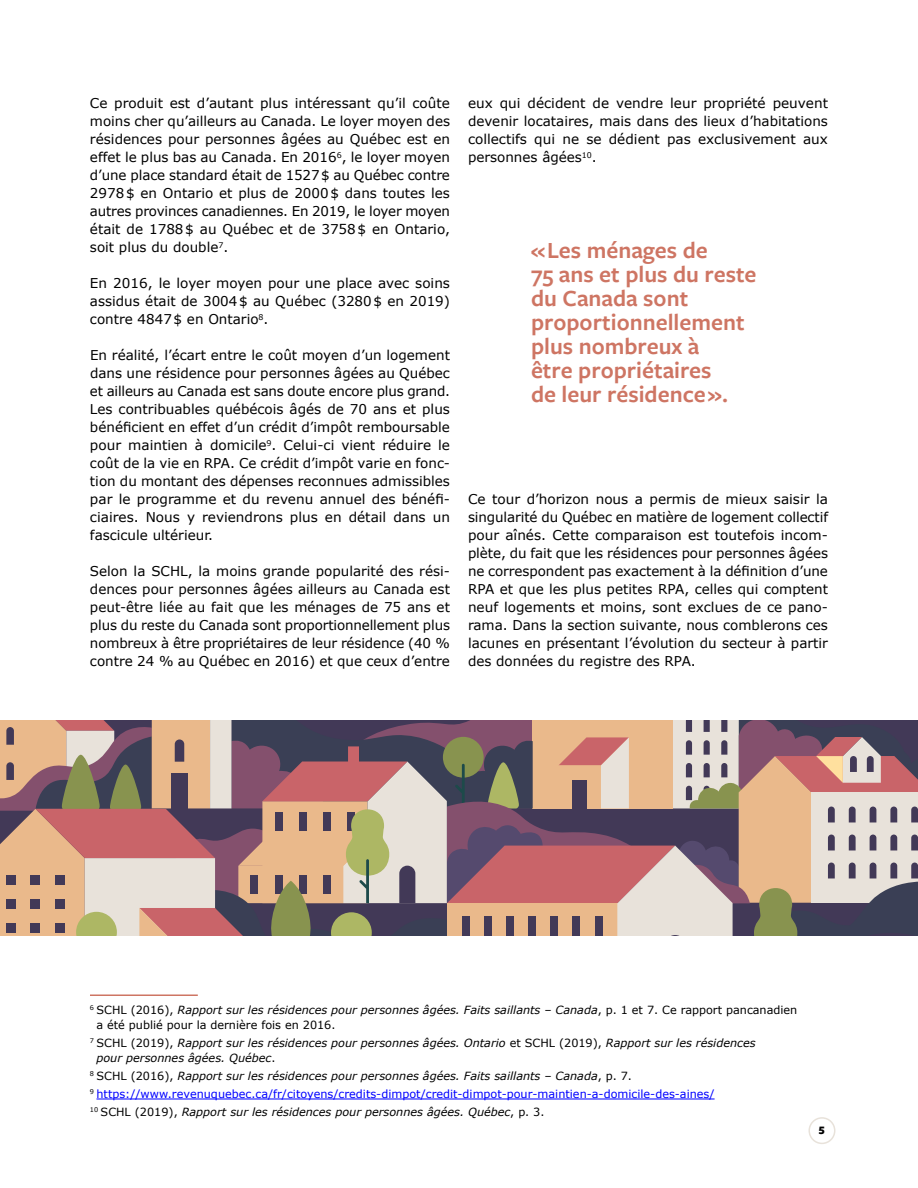
<style>
.page{position:relative;width:918px;height:1188px;background:#fff}
.page>*{position:absolute;margin:0;border:0;box-sizing:border-box;transform-origin:0 0}
.t1{font:600 24px/24px "Freight Sans Pro";color:#ce7563}
.t2{font:13.5px/18px "Verdana";color:#000;text-align:justify}
.t3{font:900 12px "Freight Sans Pro";color:#000}
.t4{font:italic 11.25px/18px "Verdana";color:#000}
.t5{font:11.25px/15px "Verdana";color:#000}
.s1{font-style:italic}
.s2{font-style:normal}
.s3{font-style:normal;color:#00f}
</style>
<div class="page">
<hr style="left:90px;top:994px;width:108px;height:2px;background:#ce7563">
<hr style="left:96px;top:1099px;width:619px;height:1px;background:#00f">
<svg style="left:0;top:720px;width:918px;height:216px"></svg>
<div style="left:808px;top:1117px;width:27px;height:27px;border:2px solid #e8e2da;border-radius:50%"></div>
<p class="t2" style="left:90px;top:94px;width:362px">Ce produit est d’autant plus intéressant qu’il coûte moins cher qu’ailleurs au Canada. Le loyer moyen des résidences pour personnes âgées au Québec est en effet le plus bas au Canada. En 2016<sup>6</sup>, le loyer moyen d’une place standard était de 1527$ au Québec contre 2978$ en Ontario et plus de 2000$ dans toutes les autres provinces canadiennes. En 2019, le loyer moyen était de 1788$ au Québec et de 3758$ en Ontario, soit plus du double<sup>7</sup>.</p>
<p class="t2" style="left:90px;top:274px;width:362px">En 2016, le loyer moyen pour une place avec soins assidus était de 3004$ au Québec (3280$ en 2019) contre 4847$ en Ontario<sup>8</sup>.</p>
<p class="t2" style="left:90px;top:346px;width:362px">En réalité, l’écart entre le coût moyen d’un logement dans une résidence pour personnes âgées au Québec et ailleurs au Canada est sans doute encore plus grand.<br>Les contribuables québécois âgés de 70 ans et plus bénéficient en effet d’un crédit d’impôt remboursable pour maintien à domicile<sup>9</sup>. Celui-ci vient réduire le coût de la vie en RPA. Ce crédit d’impôt varie en fonc&shy;tion du montant des dépenses reconnues admissibles par le programme et du revenu annuel des bénéfi&shy;ciaires. Nous y reviendrons plus en détail dans un fascicule ultérieur.</p>
<p class="t2" style="left:90px;top:562px;width:362px">Selon la SCHL, la moins grande popularité des rési&shy;dences pour personnes âgées ailleurs au Canada est peut-être liée au fait que les ménages de 75 ans et plus du reste du Canada sont proportionnellement plus nombreux à être propriétaires de leur résidence (40 % contre 24 % au Québec en 2016) et que ceux d’entre</p>
<p class="t2" style="left:468px;top:94px;width:362px">eux qui décident de vendre leur propriété peuvent devenir locataires, mais dans des lieux d’habitations collectifs qui ne se dédient pas exclusivement aux personnes âgées<sup>10</sup>.</p>
<h1 class="t1" style="left:531px;top:237px;width:227px">« Les ménages de<br>75 ans et plus du reste du Canada sont proportionnellement plus nombreux à<br>être propriétaires<br>de leur résidence ».</h1>
<p class="t2" style="left:468px;top:490px;width:362px">Ce tour d’horizon nous a permis de mieux saisir la singularité du Québec en matière de logement collectif pour aînés. Cette comparaison est toutefois incom&shy;plète, du fait que les résidences pour personnes âgées ne correspondent pas exactement à la définition d’une RPA et que les plus petites RPA, celles qui comptent neuf logements et moins, sont exclues de ce pano&shy;rama. Dans la section suivante, nous comblerons ces lacunes en présentant l’évolution du secteur à partir des données du registre des RPA.</p>
<p class="t5" style="left:96px;top:1003px;width:702px;text-indent:-6px"><sup>6</sup> SCHL (2016), <span class="s1">Rapport sur les résidences pour personnes âgées. Faits saillants – Canada</span>, p. 1 et 7. Ce rapport pancanadien a été publié pour la dernière fois en 2016.</p>
<p class="t4" style="left:96px;top:1036px;width:661px;line-height:15px;text-indent:-6px"><sup>7</sup> <span class="s2">SCHL (2019),</span> Rapport sur les résidences pour personnes âgées. Ontario <span class="s2">et SCHL (2019),</span> Rapport sur les résidences pour personnes âgées. Québec<span class="s2">.</span></p>
<p class="t4" style="left:90px;top:1067px;width:626px"><sup>8</sup> <span class="s2">SCHL (2016),</span> Rapport sur les résidences pour personnes âgées. Faits saillants – Canada<span class="s2">, p. 7.<br></span><sup>9</sup> <span class="s3">https://www.revenuquebec.ca/fr/citoyens/credits-dimpot/credit-dimpot-pour-maintien-a-domicile-des-aines/<br></span><sup>10</sup> <span class="s2">SCHL (2019),</span> Rapport sur les résidences pour personnes âgées. Québec<span class="s2">, p. 3.</span></p>
<p class="t3" style="left:819px;top:1122px;width:7px">5</p>
</div>
